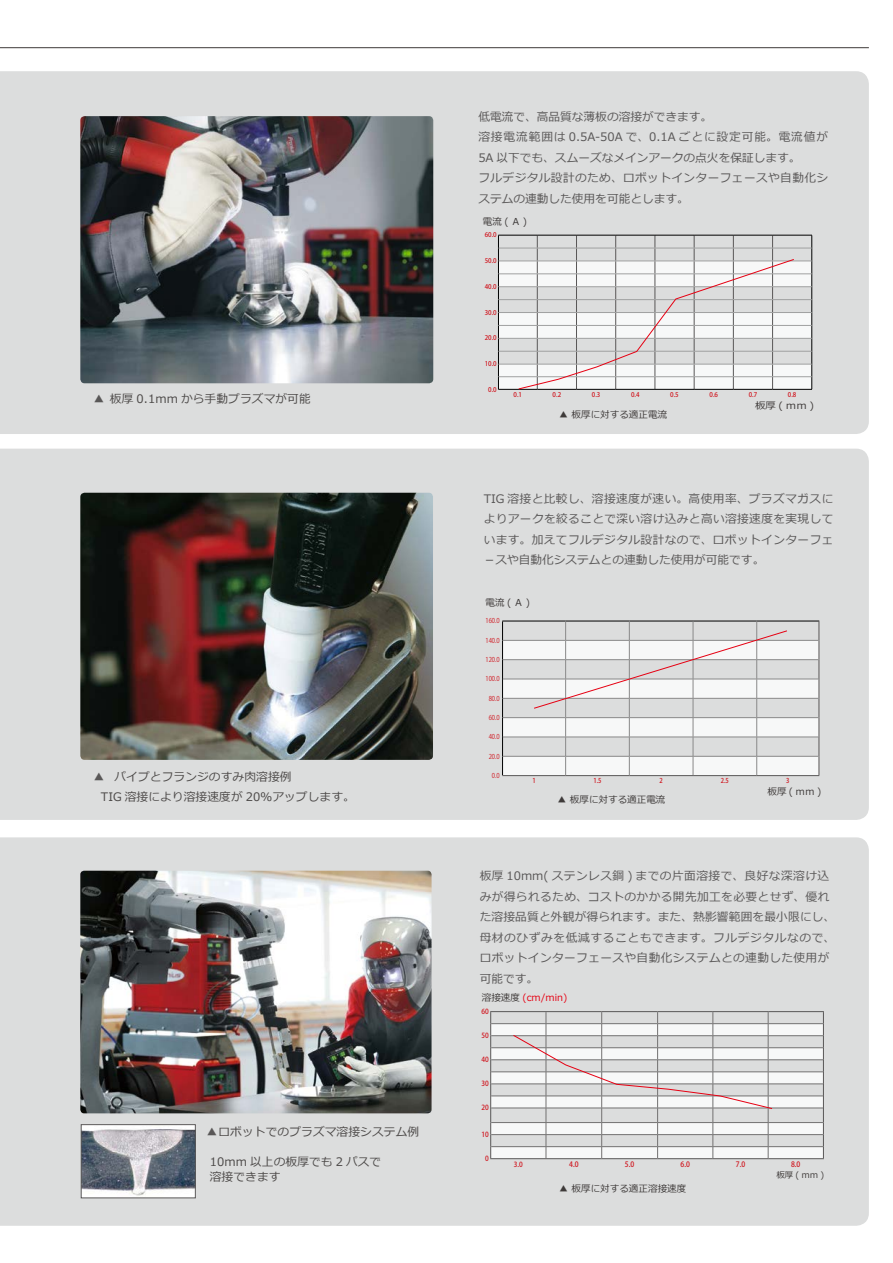
<style>
.page{position:relative;width:893px;height:1263px;background:#fff}
.page>*{position:absolute;margin:0;border:0;box-sizing:border-box;transform-origin:0 0}
.t1{font:11.7px/20.4px "Meiryo";letter-spacing:.035em;color:#595757;text-align:justify}
.t2{font:11.7px/20.4px "Meiryo";color:#595757}
.t3{font:11.7px/20.2px "Meiryo";letter-spacing:.01em;color:#4c4948}
.t4{font:9.6px "Meiryo";color:#3e3a39}
.t5{font:9.6px "Meiryo";color:#e60012}
.t6{font:9.6px "Meiryo";color:#3e3a39;scale:1.09 1}
.t7{font:8.55px "Meiryo";color:#3e3a39}
.t8{font:500 7.5px "Koz Go Pr 6 N";color:#d0121b;scale:.92 1}
.t9{font:500 7.05px "Koz Go Pr 6 N";color:#d0121b;scale:.92 1}
.t10{font:6.75px "Koz Go Pr 6 N";color:#d0121b;scale:.88 1}
.t11{font:500 6.75px "Koz Go Pr 6 N";color:#d0121b;scale:.88 1}
.t12{font:500 6.45px "Koz Go Pr 6 N";color:#d0121b;scale:.96 1}
.s1{color:#595757}
.s2{color:#3e3a39}
</style>
<div class="page">
<div style="left:0;top:449px;width:869px;height:371px;background:#dcdddd"></div>
<div style="left:0;top:71px;width:869px;height:363px;background:#dcdddd"></div>
<img style="left:80px;top:116px;width:353px;height:267px">
<img style="left:80px;top:493px;width:353px;height:267px">
<div style="left:0;top:837px;width:869px;height:389px;background:#dcdddd"></div>
<svg style="left:498px;top:235px;width:314px;height:155px"></svg>
<svg style="left:502px;top:621px;width:318px;height:155px"></svg>
<img style="left:80px;top:871px;width:352px;height:242px">
<hr style="left:490px;top:1011px;width:56px;height:1px;background:#595757">
<hr style="left:546px;top:1011px;width:56px;height:1px;background:#595757">
<hr style="left:602px;top:1011px;width:56px;height:1px;background:#595757">
<hr style="left:658px;top:1011px;width:55px;height:1px;background:#595757">
<hr style="left:713px;top:1011px;width:55px;height:1px;background:#595757">
<hr style="left:768px;top:1011px;width:56px;height:1px;background:#595757">
<svg style="left:490px;top:1012px;width:334px;height:147px"></svg>
<svg style="left:83px;top:1126px;width:111px;height:70px;background:#9499a2"></svg>
<div style="left:81px;top:1124px;width:115px;height:74px;border:1px solid #595757"></div>
<hr style="left:0;top:47px;width:869px;height:1px;background:#3e3a39">
<p class="t3" style="left:81px;top:389px;width:231px"><span class="s1">　▲</span> 板厚 0.1mm から手動プラズマが可能</p>
<p class="t3" style="left:81px;top:767px;width:276px"><span class="s1">　▲</span> パイプとフランジのすみ肉溶接例<br>　 TIG 溶接により溶接速度が 20％アップします。</p>
<p class="t3" style="left:206px;top:1122px;width:214px"><span class="s1">▲</span>ロボットでのプラズマ溶接システム例</p>
<p class="t3" style="left:210px;top:1155px;width:173px;line-height:15px">10mm 以上の板厚でも 2 パスで溶接できます</p>
<p class="t2" style="left:478px;top:107px;width:351px">低電流で、高品質な薄板の溶接ができます。<br>溶接電流範囲は 0.5A-50A で、0.1A ごとに設定可能。電流値が<br>5A 以下でも、スムーズなメインアークの点火を保証します。<br>フルデジタル設計のため、ロボットインターフェースや自動化システムの連動した使用を可能とします。</p>
<p class="t4" style="left:483px;top:215px;width:46px">電流(Ａ)</p>
<p class="t12" style="left:485px;top:231px;width:14px">60.0</p>
<p class="t12" style="left:485px;top:257px;width:14px">50.0</p>
<p class="t12" style="left:485px;top:283px;width:14px">40.0</p>
<p class="t12" style="left:485px;top:309px;width:14px">30.0</p>
<p class="t12" style="left:485px;top:334px;width:14px">20.0</p>
<p class="t12" style="left:485px;top:360px;width:14px">10.0</p>
<p class="t12" style="left:488px;top:385px;width:10px">0.0</p>
<p class="t12" style="left:514px;top:391px;width:10px">0.1</p>
<p class="t12" style="left:553px;top:391px;width:10px">0.2</p>
<p class="t12" style="left:592px;top:391px;width:10px">0.3</p>
<p class="t12" style="left:631px;top:391px;width:10px">0.4</p>
<p class="t12" style="left:670px;top:391px;width:10px">0.5</p>
<p class="t12" style="left:709px;top:391px;width:10px">0.6</p>
<p class="t12" style="left:749px;top:391px;width:10px">0.7</p>
<p class="t12" style="left:788px;top:391px;width:10px">0.8</p>
<p class="t4" style="left:559px;top:408px;width:110px">▲ 板厚に対する適正電流</p>
<p class="t6" style="left:755px;top:398px;width:56px">板厚(ｍｍ)</p>
<p class="t1" style="left:484px;top:489px;width:351px">TIG 溶接と比較し、溶接速度が速い。高使用率、プラズマガスによりアークを絞ることで深い溶け込みと高い溶接速度を実現しています。加えてフルデジタル設計なので、ロボットインターフェ－スや自動化システムとの連動した使用が可能です。</p>
<p class="t4" style="left:486px;top:596px;width:46px">電流(Ａ)</p>
<p class="t10" style="left:485px;top:617px;width:18px">160.0</p>
<p class="t10" style="left:485px;top:636px;width:18px">140.0</p>
<p class="t10" style="left:485px;top:656px;width:18px">120.0</p>
<p class="t10" style="left:485px;top:675px;width:18px">100.0</p>
<p class="t10" style="left:489px;top:694px;width:14px">80.0</p>
<p class="t10" style="left:489px;top:714px;width:14px">60.0</p>
<p class="t10" style="left:489px;top:733px;width:14px">40.0</p>
<p class="t10" style="left:489px;top:752px;width:14px">20.0</p>
<p class="t10" style="left:492px;top:772px;width:10px">0.0</p>
<p class="t11" style="left:532px;top:777px;width:5px">1</p>
<p class="t11" style="left:593px;top:777px;width:11px">1.5</p>
<p class="t11" style="left:659px;top:777px;width:5px">2</p>
<p class="t11" style="left:721px;top:777px;width:11px">2.5</p>
<p class="t11" style="left:786px;top:777px;width:5px">3</p>
<p class="t4" style="left:557px;top:793px;width:110px">▲ 板厚に対する適正電流</p>
<p class="t4" style="left:767px;top:785px;width:55px">板厚(ｍｍ)</p>
<p class="t1" style="left:480px;top:866px;width:357px;text-align:left">板厚 10mm( ステンレス鋼 ) までの片面溶接で、良好な深溶け込みが得られるため、コストのかかる開先加工を必要とせず、優れた溶接品質と外観が得られます。また、熱影響範囲を最小限にし、母材のひずみを低減することもできます。フルデジタルなので、ロボットインターフェースや自動化システムとの連動した使用が可能です。</p>
<p class="t9" style="left:482px;top:1007px;width:9px">60</p>
<p class="t9" style="left:482px;top:1031px;width:9px">50</p>
<p class="t9" style="left:482px;top:1055px;width:9px">40</p>
<p class="t9" style="left:482px;top:1079px;width:9px">30</p>
<p class="t9" style="left:482px;top:1103px;width:9px">20</p>
<p class="t9" style="left:482px;top:1130px;width:9px">10</p>
<p class="t9" style="left:485px;top:1154px;width:5px">0</p>
<p class="t9" style="left:514px;top:1160px;width:11px">3.0</p>
<p class="t8" style="left:569px;top:1160px;width:12px">4.0</p>
<p class="t8" style="left:625px;top:1160px;width:12px">5.0</p>
<p class="t8" style="left:680px;top:1160px;width:12px">6.0</p>
<p class="t8" style="left:736px;top:1160px;width:12px">7.0</p>
<p class="t8" style="left:791px;top:1160px;width:12px">8.0</p>
<p class="t7" style="left:776px;top:1168px;width:49px">板厚(ｍｍ)</p>
<p class="t5" style="left:482px;top:991px;width:87px"><span class="s2">溶接速度</span> (cm/min)</p>
<p class="t4" style="left:559px;top:1182px;width:129px">▲ 板厚に対する適正溶接速度</p>
</div>
